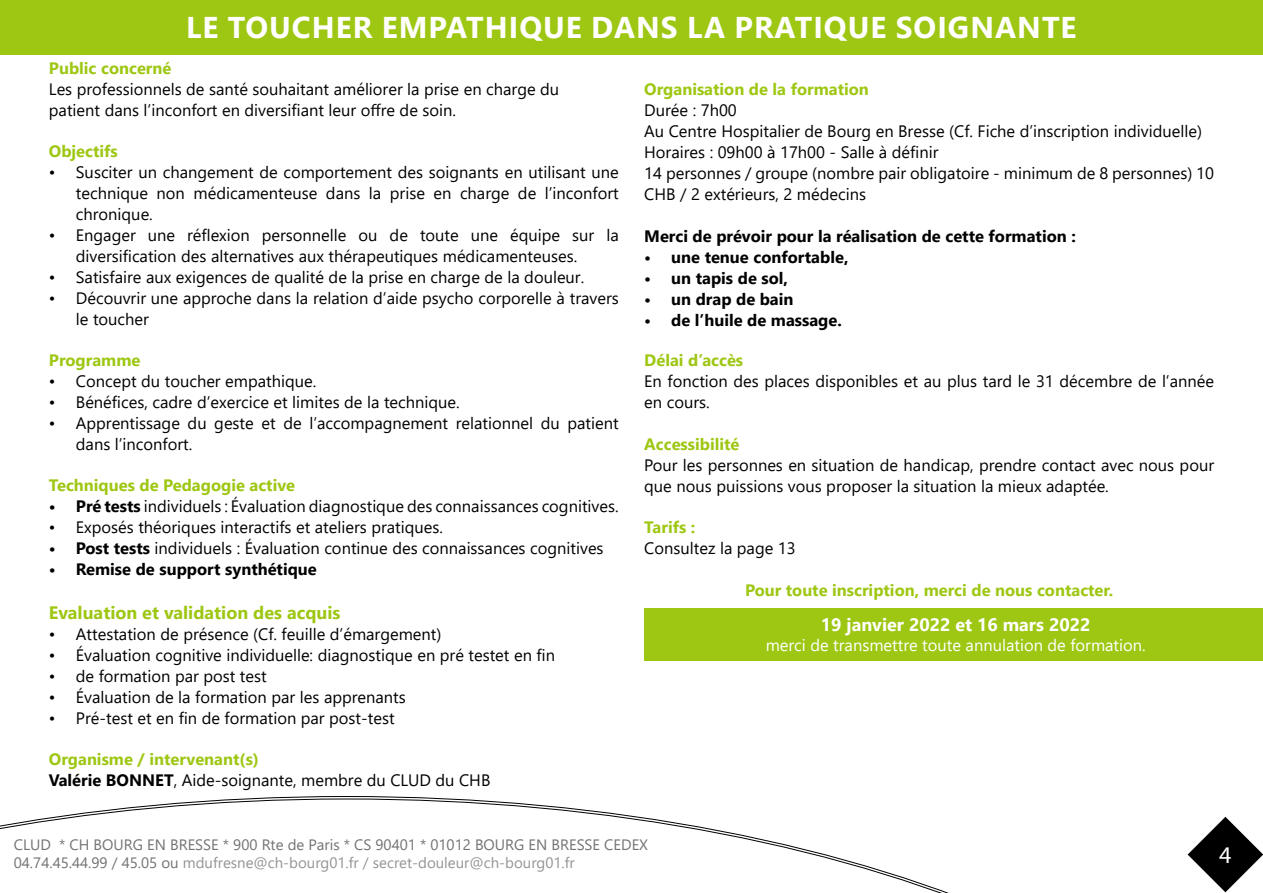
<style>
.page{position:relative;width:1263px;height:893px;background:#fff}
.page>*{position:absolute;margin:0;border:0;box-sizing:border-box;transform-origin:0 0}
.t1{font:700 30px "Segoe UI";letter-spacing:.035em;color:#fff}
.t2{font:24px "Myriad Pro";color:#fff}
.t3{font:700 18px "Segoe UI";color:#9ec713}
.t4{font:700 18px "Segoe UI";color:#fff}
.t5{font:16.5px/21px "Segoe UI";color:#000}
.t6{font:700 16.5px "Segoe UI";color:#9ec713}
.t7{font:700 16.5px "Segoe UI";color:#000}
.t8{font:16.5px "Segoe UI";color:#fff}
.t9{font:15px/18px "Segoe UI";color:#727271}
.s1{font-weight:700}
.s2{font-weight:700;color:#9ec713}
.s3{color:#949494}
</style>
<div class="page">
<svg style="left:0;top:799px;width:1263px;height:94px"></svg>
<div style="left:0;top:0;width:1263px;height:54px;background:#9ec713"></div>
<div style="left:644px;top:608px;width:619px;height:52px;background:#9ec713"></div>
<h1 class="t1" style="left:186px;top:-1px;width:892px">LE TOUCHER EMPATHIQUE DANS LA PRATIQUE SOIGNANTE</h1>
<p class="t6" style="left:49px;top:52px;width:124px">Public concerné</p>
<p class="t5" style="left:49px;top:77px;width:512px">Les professionnels de santé souhaitant améliorer la prise en charge du patient dans l’inconfort en diversifiant leur offre de soin.</p>
<p class="t6" style="left:49px;top:136px;width:70px">Objectifs</p>
<p class="t5" style="left:76px;top:160px;width:544px;text-align:justify;text-indent:-27px">• Susciter un changement de comportement des soignants en utilisant une technique non médicamenteuse dans la prise en charge de l’inconfort chronique.</p>
<p class="t5" style="left:76px;top:223px;width:544px;text-indent:-27px">• Engager une réflexion personnelle ou de toute une équipe sur la diversification des alternatives aux thérapeutiques médicamenteuses.</p>
<p class="t5" style="left:49px;top:265px;width:537px">• Satisfaire aux exigences de qualité de la prise en charge de la douleur.</p>
<p class="t5" style="left:76px;top:286px;width:544px;text-indent:-27px">• Découvrir une approche dans la relation d’aide psycho corporelle à travers le toucher</p>
<p class="t6" style="left:49px;top:344px;width:93px">Programme</p>
<p class="t5" style="left:49px;top:369px;width:269px">• Concept du toucher empathique.</p>
<p class="t5" style="left:49px;top:390px;width:412px">• Bénéfices, cadre d’exercice et limites de la technique.</p>
<p class="t5" style="left:76px;top:411px;width:544px;text-indent:-27px">• Apprentissage du geste et de l’accompagnement relationnel du patient dans l’inconfort.</p>
<p class="t6" style="left:49px;top:470px;width:248px">Techniques de Pedagogie active</p>
<p class="t5" style="left:49px;top:495px;width:571px"><span class="s1">• Pré tests</span> individuels : Évaluation diagnostique des connaissances cognitives.</p>
<p class="t5" style="left:49px;top:516px;width:396px">• Exposés théoriques interactifs et ateliers pratiques.</p>
<p class="t5" style="left:49px;top:537px;width:556px"><span class="s1">• Post tests</span> individuels : Évaluation continue des connaissances cognitives</p>
<p class="t7" style="left:49px;top:554px;width:269px">• Remise de support synthétique</p>
<p class="t3" style="left:49px;top:595px;width:293px">Evaluation et validation des acquis</p>
<p class="t5" style="left:49px;top:622px;width:394px">• Attestation de présence (Cf. feuille d’émargement)</p>
<p class="t5" style="left:49px;top:643px;width:508px">• Évaluation cognitive individuelle: diagnostique en pré testet en fin</p>
<p class="t5" style="left:49px;top:664px;width:219px">• de formation par post test</p>
<p class="t5" style="left:49px;top:685px;width:358px">• Évaluation de la formation par les apprenants</p>
<p class="t5" style="left:49px;top:706px;width:347px">• Pré-test et en fin de formation par post-test</p>
<p class="t5" style="left:49px;top:747px;width:443px"><span class="s2">Organisme / intervenant(s)<br></span><span class="s1">Valérie BONNET</span>, Aide-soignante, membre du CLUD du CHB</p>
<p class="t6" style="left:644px;top:73px;width:226px">Organisation de la formation</p>
<p class="t5" style="left:644px;top:98px;width:571px">Durée : 7h00<br>Au Centre Hospitalier de Bourg en Bresse (Cf. Fiche d’inscription individuelle)<br>Horaires : 09h00 à 17h00 - Salle à définir<br>14 personnes / groupe (nombre pair obligatoire - minimum de 8 personnes) 10<br>CHB / 2 extérieurs, 2 médecins</p>
<p class="t7" style="left:644px;top:220px;width:433px">Merci de prévoir pour la réalisation de cette formation :</p>
<p class="t7" style="left:644px;top:241px;width:206px">• une tenue confortable,</p>
<p class="t7" style="left:644px;top:262px;width:145px">• un tapis de sol,</p>
<p class="t7" style="left:644px;top:283px;width:151px">• un drap de bain</p>
<p class="t7" style="left:644px;top:304px;width:199px">• de l’huile de massage.</p>
<p class="t6" style="left:644px;top:345px;width:100px">Délai d’accès</p>
<p class="t5" style="left:644px;top:370px;width:571px">En fonction des places disponibles et au plus tard le 31 décembre de l’année en cours.</p>
<p class="t6" style="left:644px;top:428px;width:97px">Accessibilité</p>
<p class="t5" style="left:644px;top:453px;width:571px">Pour les personnes en situation de handicap, prendre contact avec nous pour que nous puissions vous proposer la situation la mieux adaptée.</p>
<p class="t6" style="left:644px;top:512px;width:53px">Tarifs :</p>
<p class="t5" style="left:644px;top:536px;width:153px">Consultez la page 13</p>
<p class="t6" style="left:745px;top:574px;width:370px">Pour toute inscription, merci de nous contacter.</p>
<p class="t4" style="left:821px;top:608px;width:271px">19 janvier 2022 et 16 mars 2022</p>
<p class="t8" style="left:766px;top:629px;width:382px">merci de transmettre toute annulation de formation.</p>
<p class="t9" style="left:14px;top:834px;width:636px">CLUD * CH BOURG EN BRESSE * 900 Rte de Paris * CS 90401 * 01012 BOURG EN BRESSE CEDEX<br>04.74.45.44.99 / 45.05 ou <span class="s3">mdufresne@ch-bourg01.fr / secret-douleur@ch-bourg01.fr</span></p>
<h2 class="t2" style="left:1219px;top:840px;width:14px">4</h2>
</div>
